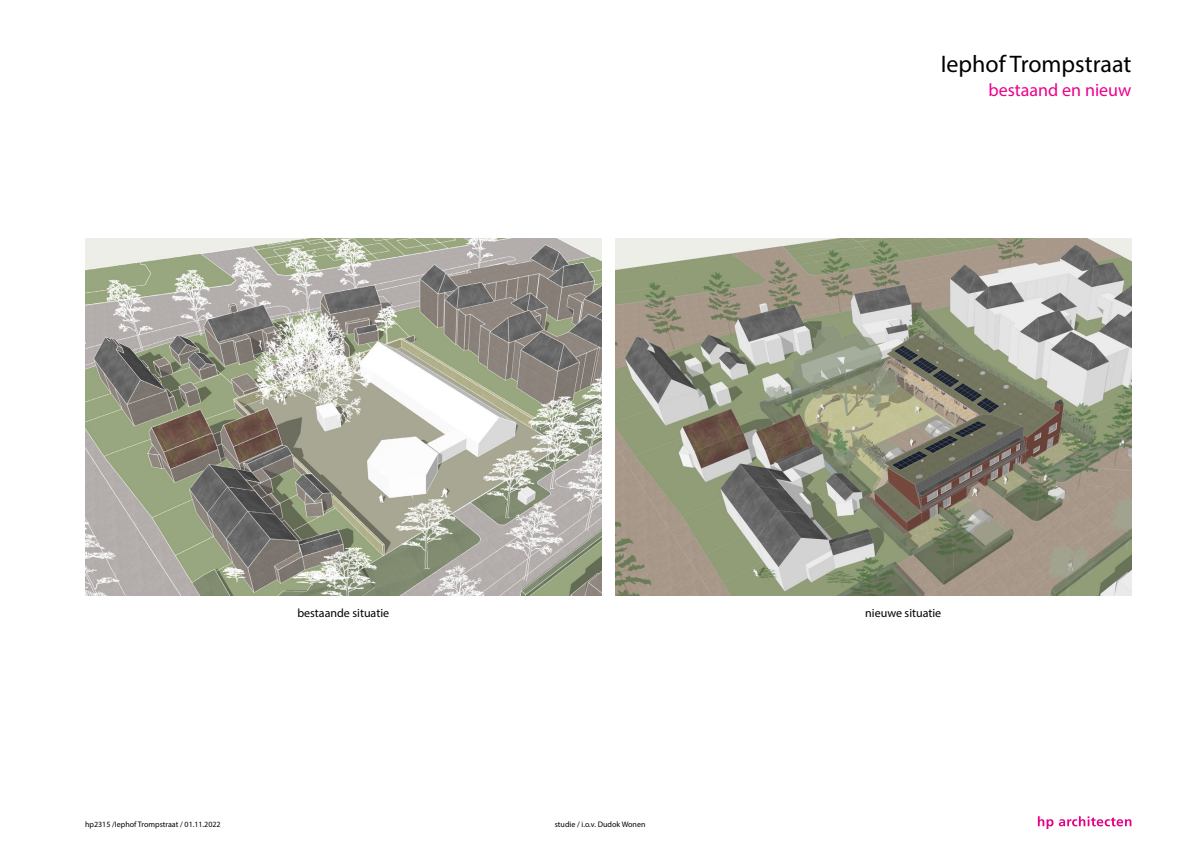
<style>
.page{position:relative;width:1191px;height:842px;background:#fff}
.page>*{position:absolute;margin:0;border:0;box-sizing:border-box;transform-origin:0 0}
.t1{font:24px "Myriad Pro";color:#000}
.t2{font:18px "Myriad Pro";color:#ec008c}
.t3{font:12px "Myriad Pro";color:#000}
.t4{font:8px "Myriad Pro";color:#000}
</style>
<div class="page">
<svg style="left:1037px;top:816px;width:94px;height:13px"></svg>
<img style="left:615px;top:238px;width:516px;height:357px">
<img style="left:85px;top:238px;width:516px;height:357px">
<h1 class="t1" style="left:941px;top:49px;width:192px">Iephof Trompstraat</h1>
<h2 class="t2" style="left:988px;top:79px;width:144px">bestaand en nieuw</h2>
<h3 class="t3" style="left:297px;top:606px;width:93px">bestaande situatie</h3>
<h3 class="t3" style="left:865px;top:606px;width:78px">nieuwe situatie</h3>
<p class="t4" style="left:85px;top:819px;width:137px">hp2315 /Iephof Trompstraat / 01.11.2022</p>
<p class="t4" style="left:555px;top:819px;width:92px">studie / i.o.v. Dudok Wonen</p>
</div>
